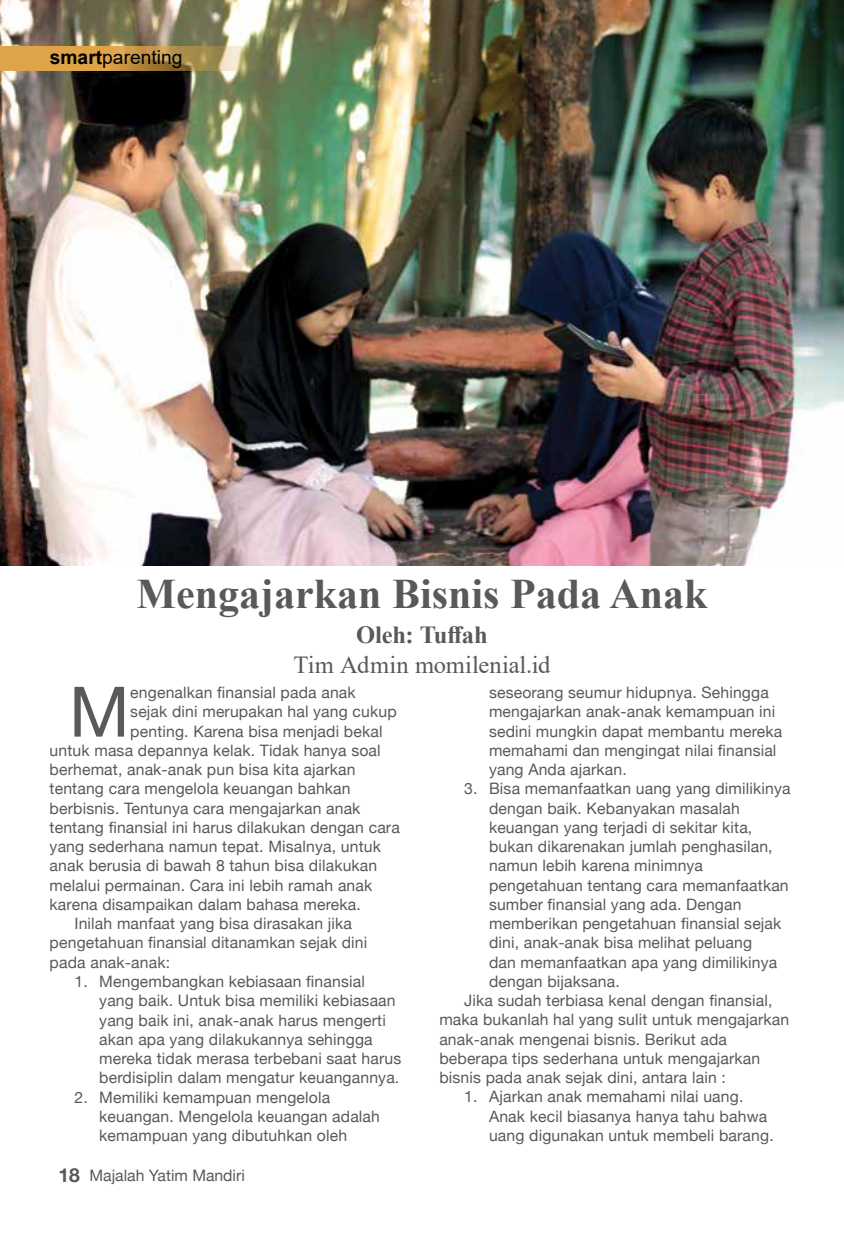
<style>
.page{position:relative;width:844px;height:1241px;background:#fff}
.page>*{position:absolute;margin:0;border:0;box-sizing:border-box;transform-origin:0 0}
.t1{font:69.65px "Helvetica Neue";color:#58595b}
.t2{font:700 42px "Times New Roman";color:#58595b}
.t3{font:24.5px "Times New Roman";color:#58595b}
.t4{font:700 24.5px "Times New Roman";letter-spacing:-.005em;color:#58595b}
.t5{font:19.25px "Arial";color:#000}
.t6{font:15.75px/19.2px "Helvetica Neue";letter-spacing:.01em;color:#58595b}
.s1{font-weight:700}
.s2{font-weight:700;font-size:19.25px}
</style>
<div class="page">
<img style="left:0;top:0;width:843px;height:566px">
<svg style="left:0;top:46px;width:265px;height:25px;background:#c49c51"></svg>
<p class="t5" style="left:50px;top:44px;width:134px"><span class="s1">smart</span>parenting</p>
<h2 class="t2" style="left:136px;top:563px;width:572px">Mengajarkan Bisnis Pada Anak</h2>
<h3 class="t4" style="left:356px;top:617px;width:133px">Oleh: Tuffah</h3>
<h3 class="t3" style="left:293px;top:647px;width:258px">Tim Admin momilenial.id</h3>
<h1 class="t1" style="left:69px;top:670px;width:62px">M</h1>
<p class="t6" style="left:130px;top:682px;width:227px">engenalkan finansial pada anak</p>
<p class="t6" style="left:130px;top:701px;width:268px">sejak dini merupakan hal yang cukup</p>
<p class="t6" style="left:130px;top:721px;width:254px">penting. Karena bisa menjadi bekal</p>
<p class="t6" style="left:50px;top:740px;width:332px">untuk masa depannya kelak. Tidak hanya soal</p>
<p class="t6" style="left:50px;top:759px;width:307px">berhemat, anak-anak pun bisa kita ajarkan</p>
<p class="t6" style="left:50px;top:778px;width:302px">tentang cara mengelola keuangan bahkan</p>
<p class="t6" style="left:50px;top:798px;width:312px">berbisnis. Tentunya cara mengajarkan anak</p>
<p class="t6" style="left:50px;top:817px;width:351px">tentang finansial ini harus dilakukan dengan cara</p>
<p class="t6" style="left:50px;top:836px;width:333px">yang sederhana namun tepat. Misalnya, untuk</p>
<p class="t6" style="left:50px;top:855px;width:329px">anak berusia di bawah 8 tahun bisa dilakukan</p>
<p class="t6" style="left:50px;top:875px;width:324px">melalui permainan. Cara ini lebih ramah anak</p>
<p class="t6" style="left:50px;top:894px;width:312px">karena disampaikan dalam bahasa mereka.</p>
<p class="t6" style="left:74px;top:913px;width:279px">Inilah manfaat yang bisa dirasakan jika</p>
<p class="t6" style="left:50px;top:932px;width:319px">pengetahuan finansial ditanamkan sejak dini</p>
<p class="t6" style="left:50px;top:952px;width:122px">pada anak-anak:</p>
<p class="t6" style="left:99px;top:971px;width:303px;text-indent:-25px">1. Mengembangkan kebiasaan finansial yang baik. Untuk bisa memiliki kebiasaan yang baik ini, anak-anak harus mengerti akan apa yang dilakukannya sehingga mereka tidak merasa terbebani saat harus berdisiplin dalam mengatur keuangannya.</p>
<p class="t6" style="left:99px;top:1086px;width:282px;text-indent:-25px">2. Memiliki kemampuan mengelola keuangan. Mengelola keuangan adalah kemampuan yang dibutuhkan oleh</p>
<p class="t6" style="left:58px;top:1165px;width:188px"><span class="s2">18</span> Majalah Yatim Mandiri</p>
<p class="t6" style="left:489px;top:682px;width:294px">seseorang seumur hidupnya. Sehingga mengajarkan anak-anak kemampuan ini sedini mungkin dapat membantu mereka memahami dan mengingat nilai finansial yang Anda ajarkan.</p>
<p class="t6" style="left:464px;top:778px;width:328px">3. Bisa memanfaatkan uang yang dimilikinya</p>
<p class="t6" style="left:489px;top:798px;width:252px">dengan baik. Kebanyakan masalah</p>
<p class="t6" style="left:489px;top:817px;width:265px">keuangan yang terjadi di sekitar kita,</p>
<p class="t6" style="left:489px;top:836px;width:285px">bukan dikarenakan jumlah penghasilan,</p>
<p class="t6" style="left:489px;top:855px;width:215px">namun lebih karena minimnya</p>
<p class="t6" style="left:489px;top:875px;width:301px">pengetahuan tentang cara memanfaatkan</p>
<p class="t6" style="left:489px;top:894px;width:254px">sumber finansial yang ada. Dengan</p>
<p class="t6" style="left:489px;top:913px;width:294px">memberikan pengetahuan finansial sejak</p>
<p class="t6" style="left:489px;top:932px;width:264px">dini, anak-anak bisa melihat peluang</p>
<p class="t6" style="left:489px;top:952px;width:290px">dan memanfaatkan apa yang dimilikinya</p>
<p class="t6" style="left:489px;top:971px;width:132px">dengan bijaksana.</p>
<p class="t6" style="left:464px;top:990px;width:310px">Jika sudah terbiasa kenal dengan finansial,</p>
<p class="t6" style="left:439px;top:1009px;width:351px">maka bukanlah hal yang sulit untuk mengajarkan</p>
<p class="t6" style="left:439px;top:1029px;width:289px">anak-anak mengenai bisnis. Berikut ada</p>
<p class="t6" style="left:439px;top:1048px;width:322px">beberapa tips sederhana untuk mengajarkan</p>
<p class="t6" style="left:439px;top:1067px;width:288px">bisnis pada anak sejak dini, antara lain :</p>
<p class="t6" style="left:489px;top:1086px;width:286px;text-indent:-25px">1. Ajarkan anak memahami nilai uang.<br>Anak kecil biasanya hanya tahu bahwa uang digunakan untuk membeli barang.</p>
</div>
